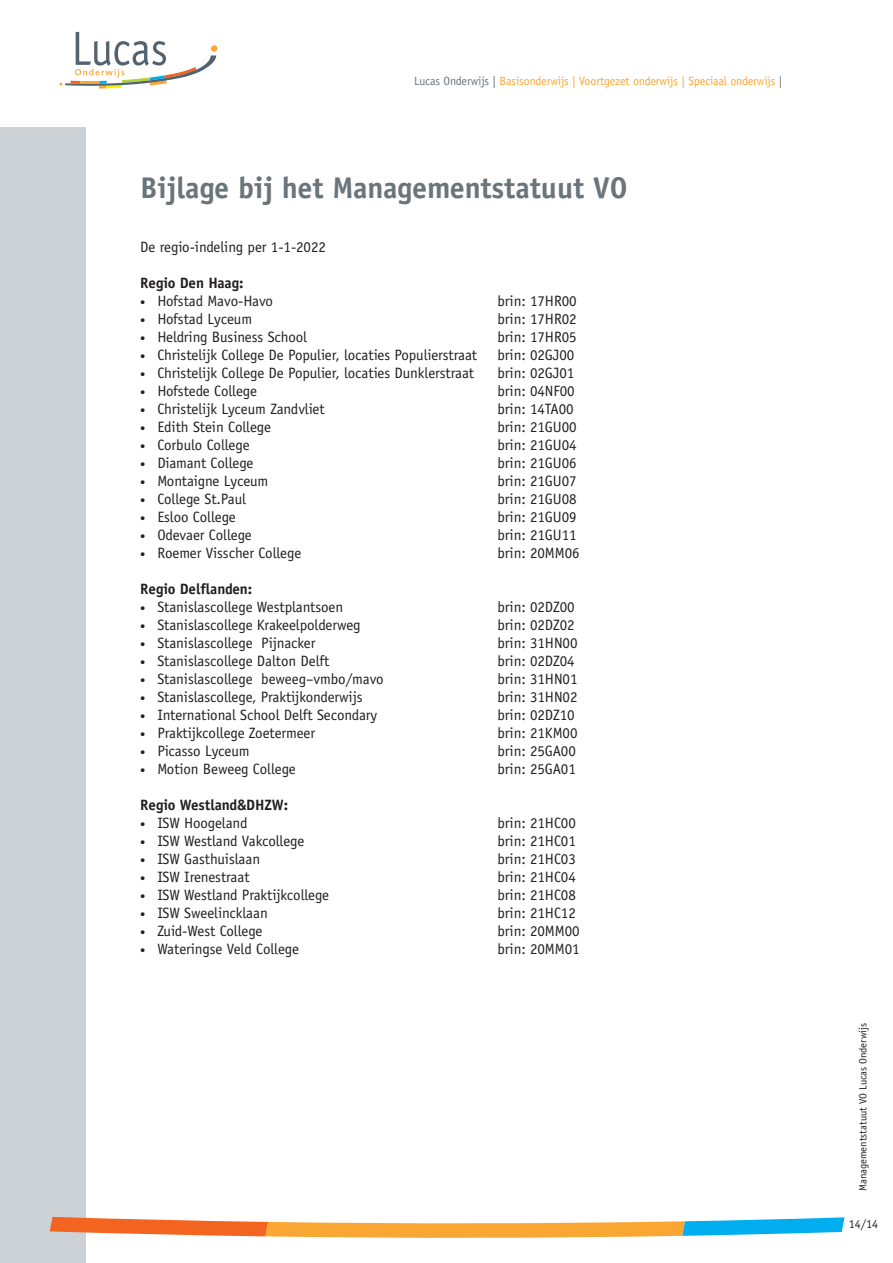
<style>
.page{position:relative;width:893px;height:1263px;background:#fff}
.page>*{position:absolute;margin:0;border:0;box-sizing:border-box;transform-origin:0 0}
.t1{font:700 30px "Officina Sans LT";color:#6a747b}
.t2{font:15px "Officina Sans LT";letter-spacing:-.005em;color:#231f20}
.t3{font:700 15px "Officina Sans LT";letter-spacing:-.005em;color:#231f20}
.t4{font:12px "Officina Sans LT";letter-spacing:-.01em;color:#faa633}
.t5{font:12px "Officina Sans LT";color:#231f20}
.t6{font:10.5px "Officina Sans LT";color:#231f20}
.s1{color:#6a747b}
.s2{font-size:10.5px}
</style>
<div class="page">
<div style="left:0;top:128px;width:85px;height:1135px;background:#ccd1d5"></div>
<div style="left:211px;top:45px;width:6px;height:7px;background:#faa633;border-radius:50%"></div>
<svg style="left:60px;top:32px;width:156px;height:57px"></svg>
<svg style="left:50px;top:1217px;width:794px;height:21px"></svg>
<p class="t4" style="left:414px;top:77px;width:370px"><span class="s1">Lucas Onderwijs |</span> Basisonderwijs | Voortgezet onderwijs | Speciaal onderwijs <span class="s1">|</span></p>
<p class="t1" style="left:140px;top:176px;width:489px">Bijlage bij het Managementstatuut VO</p>
<p class="t2" style="left:140px;top:241px;width:187px">De regio-indeling per 1-1-2022</p>
<p class="t3" style="left:140px;top:277px;width:105px">Regio Den Haag:</p>
<p class="t2" style="left:140px;top:295px;width:134px"><span class="s2">•</span> Hofstad Mavo-Havo</p>
<p class="t2" style="left:497px;top:295px;width:81px">brin: 17HR00</p>
<p class="t2" style="left:140px;top:313px;width:113px"><span class="s2">•</span> Hofstad Lyceum</p>
<p class="t2" style="left:497px;top:313px;width:81px">brin: 17HR02</p>
<p class="t2" style="left:140px;top:331px;width:168px"><span class="s2">•</span> Heldring Business School</p>
<p class="t2" style="left:497px;top:331px;width:81px">brin: 17HR05</p>
<p class="t2" style="left:140px;top:349px;width:338px"><span class="s2">•</span> Christelijk College De Populier, locaties Populierstraat</p>
<p class="t2" style="left:497px;top:349px;width:78px">brin: 02GJ00</p>
<p class="t2" style="left:140px;top:367px;width:335px"><span class="s2">•</span> Christelijk College De Populier, locaties Dunklerstraat</p>
<p class="t2" style="left:497px;top:367px;width:78px">brin: 02GJ01</p>
<p class="t2" style="left:140px;top:385px;width:118px"><span class="s2">•</span> Hofstede College</p>
<p class="t2" style="left:497px;top:385px;width:79px">brin: 04NF00</p>
<p class="t2" style="left:140px;top:403px;width:186px"><span class="s2">•</span> Christelijk Lyceum Zandvliet</p>
<p class="t2" style="left:497px;top:403px;width:78px">brin: 14TA00</p>
<p class="t2" style="left:140px;top:421px;width:132px"><span class="s2">•</span> Edith Stein College</p>
<p class="t2" style="left:497px;top:421px;width:81px">brin: 21GU00</p>
<p class="t2" style="left:140px;top:439px;width:111px"><span class="s2">•</span> Corbulo College</p>
<p class="t2" style="left:497px;top:439px;width:81px">brin: 21GU04</p>
<p class="t2" style="left:140px;top:457px;width:115px"><span class="s2">•</span> Diamant College</p>
<p class="t2" style="left:497px;top:457px;width:81px">brin: 21GU06</p>
<p class="t2" style="left:140px;top:475px;width:130px"><span class="s2">•</span> Montaigne Lyceum</p>
<p class="t2" style="left:497px;top:475px;width:81px">brin: 21GU07</p>
<p class="t2" style="left:140px;top:493px;width:107px"><span class="s2">•</span> College St.Paul</p>
<p class="t2" style="left:497px;top:493px;width:81px">brin: 21GU08</p>
<p class="t2" style="left:140px;top:511px;width:97px"><span class="s2">•</span> Esloo College</p>
<p class="t2" style="left:497px;top:511px;width:81px">brin: 21GU09</p>
<p class="t2" style="left:140px;top:529px;width:113px"><span class="s2">•</span> Odevaer College</p>
<p class="t2" style="left:497px;top:529px;width:81px">brin: 21GU11</p>
<p class="t2" style="left:140px;top:547px;width:162px"><span class="s2">•</span> Roemer Visscher College</p>
<p class="t2" style="left:497px;top:547px;width:84px">brin: 20MM06</p>
<p class="t3" style="left:140px;top:583px;width:114px">Regio Delflanden:</p>
<p class="t2" style="left:140px;top:601px;width:204px"><span class="s2">•</span> Stanislascollege Westplantsoen</p>
<p class="t2" style="left:497px;top:601px;width:79px">brin: 02DZ00</p>
<p class="t2" style="left:140px;top:619px;width:222px"><span class="s2">•</span> Stanislascollege Krakeelpolderweg</p>
<p class="t2" style="left:497px;top:619px;width:79px">brin: 02DZ02</p>
<p class="t2" style="left:140px;top:637px;width:177px"><span class="s2">•</span> Stanislascollege Pijnacker</p>
<p class="t2" style="left:497px;top:637px;width:82px">brin: 31HN00</p>
<p class="t2" style="left:140px;top:655px;width:191px"><span class="s2">•</span> Stanislascollege Dalton Delft</p>
<p class="t2" style="left:497px;top:655px;width:79px">brin: 02DZ04</p>
<p class="t2" style="left:140px;top:673px;width:245px"><span class="s2">•</span> Stanislascollege beweeg–vmbo/mavo</p>
<p class="t2" style="left:497px;top:673px;width:82px">brin: 31HN01</p>
<p class="t2" style="left:140px;top:691px;width:224px"><span class="s2">•</span> Stanislascollege, Praktijkonderwijs</p>
<p class="t2" style="left:497px;top:691px;width:82px">brin: 31HN02</p>
<p class="t2" style="left:140px;top:709px;width:238px"><span class="s2">•</span> International School Delft Secondary</p>
<p class="t2" style="left:497px;top:709px;width:79px">brin: 02DZ10</p>
<p class="t2" style="left:140px;top:727px;width:176px"><span class="s2">•</span> Praktijkcollege Zoetermeer</p>
<p class="t2" style="left:497px;top:727px;width:82px">brin: 21KM00</p>
<p class="t2" style="left:140px;top:745px;width:111px"><span class="s2">•</span> Picasso Lyceum</p>
<p class="t2" style="left:497px;top:745px;width:80px">brin: 25GA00</p>
<p class="t2" style="left:140px;top:763px;width:157px"><span class="s2">•</span> Motion Beweeg College</p>
<p class="t2" style="left:497px;top:763px;width:80px">brin: 25GA01</p>
<p class="t3" style="left:140px;top:799px;width:149px">Regio Westland&amp;DHZW:</p>
<p class="t2" style="left:140px;top:817px;width:109px"><span class="s2">•</span> ISW Hoogeland</p>
<p class="t2" style="left:497px;top:817px;width:80px">brin: 21HC00</p>
<p class="t2" style="left:140px;top:835px;width:166px"><span class="s2">•</span> ISW Westland Vakcollege</p>
<p class="t2" style="left:497px;top:835px;width:80px">brin: 21HC01</p>
<p class="t2" style="left:140px;top:853px;width:121px"><span class="s2">•</span> ISW Gasthuislaan</p>
<p class="t2" style="left:497px;top:853px;width:80px">brin: 21HC03</p>
<p class="t2" style="left:140px;top:871px;width:111px"><span class="s2">•</span> ISW Irenestraat</p>
<p class="t2" style="left:497px;top:871px;width:80px">brin: 21HC04</p>
<p class="t2" style="left:140px;top:889px;width:190px"><span class="s2">•</span> ISW Westland Praktijkcollege</p>
<p class="t2" style="left:497px;top:889px;width:80px">brin: 21HC08</p>
<p class="t2" style="left:140px;top:907px;width:129px"><span class="s2">•</span> ISW Sweelincklaan</p>
<p class="t2" style="left:497px;top:907px;width:80px">brin: 21HC12</p>
<p class="t2" style="left:140px;top:925px;width:124px"><span class="s2">•</span> Zuid-West College</p>
<p class="t2" style="left:497px;top:925px;width:84px">brin: 20MM00</p>
<p class="t2" style="left:140px;top:943px;width:160px"><span class="s2">•</span> Wateringse Veld College</p>
<p class="t2" style="left:497px;top:943px;width:84px">brin: 20MM01</p>
<p class="t6" style="left:859px;top:1191px;width:169px;rotate:-90deg">Managementstatuut VO Lucas Onderwijs</p>
<p class="t5" style="left:849px;top:1219px;width:31px">14/14</p>
</div>
